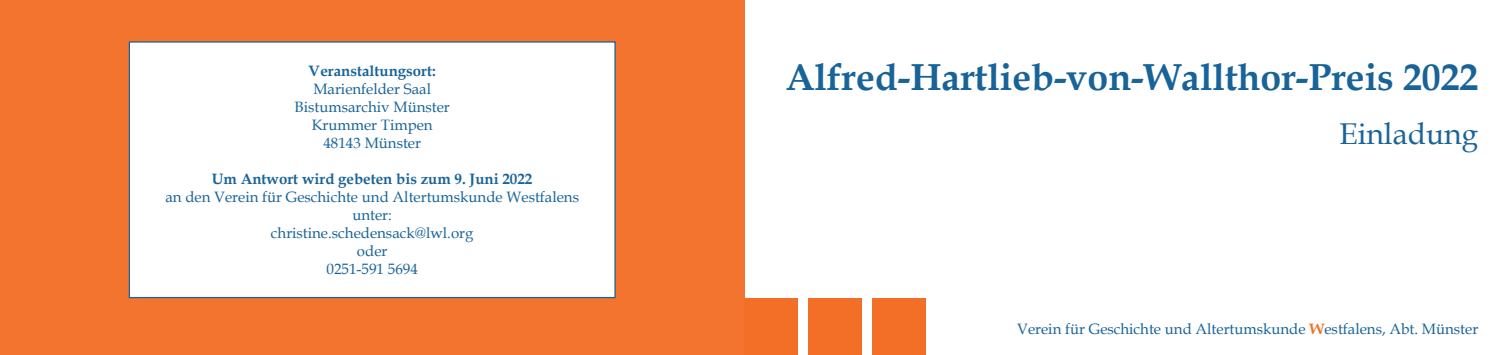
<style>
.page{position:relative;width:1496px;height:355px;background:#fff}
.page>*{position:absolute;margin:0;border:0;box-sizing:border-box;transform-origin:0 0}
.t1{font:700 37.5px "Book Antiqua";color:#186398}
.t2{font:30px "Book Antiqua";color:#186398}
.t3{font:15px "Book Antiqua";color:#186398}
.t4{font:700 15px "Book Antiqua";color:#186398}
.s1{font-weight:700;color:#f36e26}
</style>
<div class="page">
<div style="left:872px;top:298px;width:53px;height:56px;background:#f36e26"></div>
<div style="left:744px;top:298px;width:53px;height:56px;background:#f36e26"></div>
<div style="left:808px;top:298px;width:53px;height:56px;background:#f36e26"></div>
<div style="left:0;top:0;width:744px;height:354px;background:#f3742f"></div>
<div style="left:129px;top:42px;width:486px;height:255px;background:#fff"></div>
<div style="left:129px;top:41px;width:486px;height:257px;border:1px solid #186398"></div>
<p class="t4" style="left:309px;top:61px;width:129px">Veranstaltungsort:</p>
<p class="t3" style="left:313px;top:78px;width:119px">Marienfelder Saal</p>
<p class="t3" style="left:294px;top:96px;width:157px">Bistumsarchiv Münster</p>
<p class="t3" style="left:312px;top:114px;width:122px">Krummer Timpen</p>
<p class="t3" style="left:323px;top:132px;width:99px">48143 Münster</p>
<p class="t4" style="left:212px;top:169px;width:322px">Um Antwort wird gebeten bis zum 9. Juni 2022</p>
<p class="t3" style="left:165px;top:186px;width:415px">an den Verein für Geschichte und Altertumskunde Westfalens</p>
<p class="t3" style="left:352px;top:204px;width:41px">unter:</p>
<p class="t3" style="left:271px;top:222px;width:204px">christine.schedensack@lwl.org</p>
<p class="t3" style="left:357px;top:240px;width:32px">oder</p>
<p class="t3" style="left:326px;top:258px;width:93px">0251-591 5694</p>
<p class="t1" style="left:785px;top:52px;width:694px">Alfred-Hartlieb-von-Wallthor-Preis 2022</p>
<p class="t2" style="left:1339px;top:113px;width:140px">Einladung</p>
<p class="t3" style="left:1017px;top:317px;width:462px">Verein für Geschichte und Altertumskunde <span class="s1">W</span>estfalens, Abt. Münster</p>
</div>
